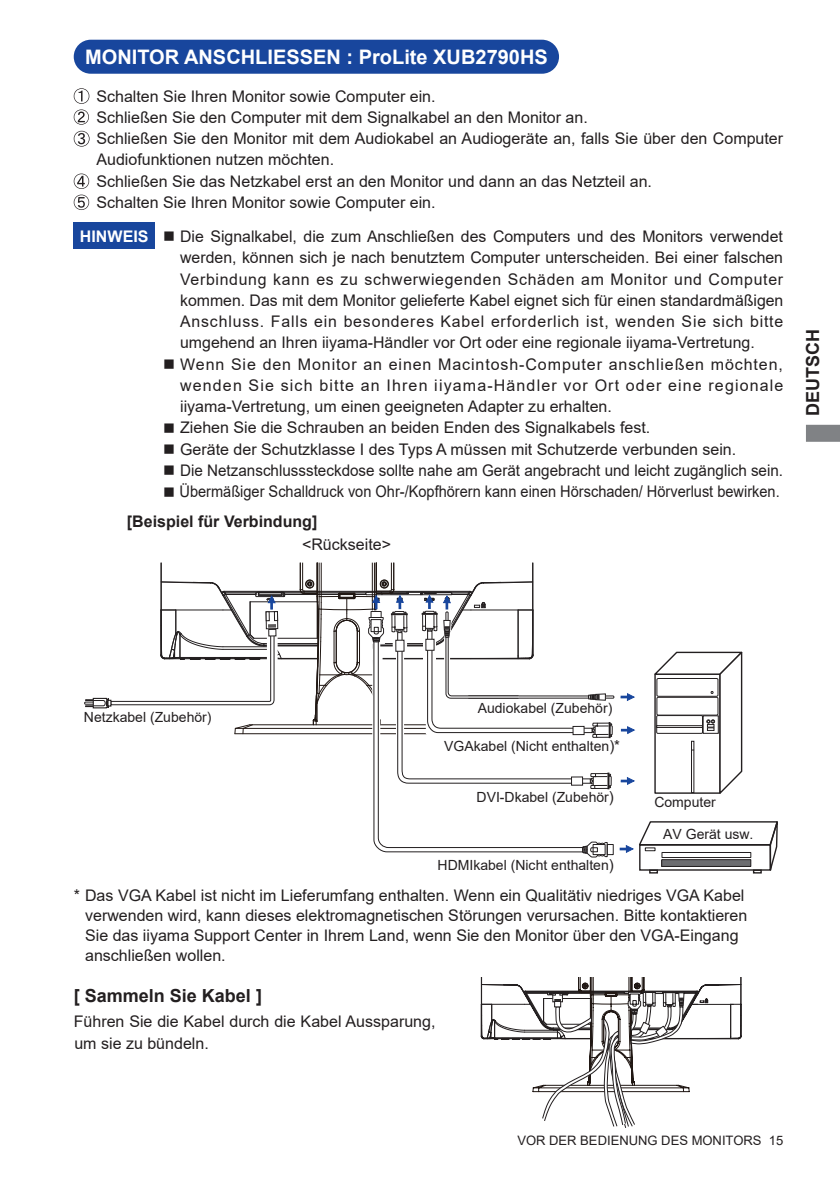
<style>
.page{position:relative;width:840px;height:1191px;background:#fff}
.page>*{position:absolute;margin:0;border:0;box-sizing:border-box;transform-origin:0 0}
.t1{font:700 20px "Arial";color:#fff}
.t2{font:700 18px "Arial";color:#231f20}
.t3{font:16px/21.2px "Arial";color:#231f20}
.t4{font:16px "Arial";color:#231f20;scale:.91 1}
.t5{font:16px "Arial";color:#231f20;scale:.95 1}
.t6{font:700 16px "Arial";color:#231f20}
.t7{font:14px "Arial";color:#231f20}
.t8{font:13px "Arial";color:#231f20}
.s1{font-weight:700;color:#fff}
.s2{font-size:15px}
</style>
<div class="page">
<svg style="left:806px;top:425px;width:33px;height:17px"></svg>
<div style="left:75px;top:41px;width:482px;height:32px;background:#18469d;border-radius:16px"></div>
<div style="left:74px;top:40px;width:484px;height:34px;border:2px solid #18469d;border-radius:16px"></div>
<svg style="left:74px;top:88px;width:15px;height:37px"></svg>
<svg style="left:74px;top:131px;width:15px;height:15px"></svg>
<svg style="left:74px;top:173px;width:15px;height:16px"></svg>
<svg style="left:74px;top:195px;width:15px;height:15px"></svg>
<div style="left:74px;top:223px;width:81px;height:26px;background:#18469d"></div>
<hr style="left:284px;top:594px;width:82px;height:1px;background:#231f20">
<hr style="left:254px;top:638px;width:63px;height:1px;background:#231f20">
<hr style="left:250px;top:601px;width:67px;height:1px;background:#231f20">
<hr style="left:281px;top:658px;width:37px;height:1px;background:#231f20">
<hr style="left:264px;top:645px;width:54px;height:1px;background:#231f20">
<hr style="left:264px;top:644px;width:54px;height:1px;background:#231f20">
<hr style="left:224px;top:592px;width:245px;height:1px;background:#231f20">
<hr style="left:224px;top:591px;width:245px;height:1px;background:#231f20">
<hr style="left:264px;top:643px;width:54px;height:1px;background:#231f20">
<hr style="left:235px;top:733px;width:223px;height:1px;background:#211814">
<hr style="left:235px;top:728px;width:223px;height:1px;background:#211814">
<hr style="left:250px;top:724px;width:193px;height:1px;background:#211814">
<svg style="left:620px;top:777px;width:14px;height:7px"></svg>
<svg style="left:620px;top:693px;width:14px;height:8px"></svg>
<svg style="left:373px;top:789px;width:208px;height:64px"></svg>
<div style="left:606px;top:844px;width:7px;height:11px;border:1px solid #231f20"></div>
<svg style="left:581px;top:841px;width:26px;height:17px"></svg>
<svg style="left:299px;top:562px;width:315px;height:227px"></svg>
<div style="left:572px;top:726px;width:11px;height:8px;background:#fff"></div>
<div style="left:572px;top:726px;width:12px;height:9px;border:1px solid #231f20"></div>
<svg style="left:654px;top:651px;width:89px;height:143px"></svg>
<svg style="left:619px;top:821px;width:159px;height:53px"></svg>
<svg style="left:620px;top:726px;width:14px;height:8px"></svg>
<svg style="left:84px;top:562px;width:201px;height:173px"></svg>
<div style="left:268px;top:629px;width:8px;height:7px;background:#fff"></div>
<div style="left:268px;top:629px;width:8px;height:7px;border:1px solid #231f20"></div>
<svg style="left:480px;top:977px;width:261px;height:151px"></svg>
<p class="t1" style="left:85px;top:43px;width:464px">MONITOR ANSCHLIESSEN : ProLite XUB2790HS</p>
<p class="t3" style="left:96px;top:85px;width:688px">Schalten Sie Ihren Monitor sowie Computer ein.<br>Schließen Sie den Computer mit dem Signalkabel an den Monitor an.<br>Schließen Sie den Monitor mit dem Audiokabel an Audiogeräte an, falls Sie über den Computer Audiofunktionen nutzen möchten.<br>Schließen Sie das Netzkabel erst an den Monitor und dann an das Netzteil an.<br>Schalten Sie Ihren Monitor sowie Computer ein.</p>
<p class="t3" style="left:180px;top:226px;width:604px;text-align:justify;text-indent:-100px"><span class="s1">HINWEIS</span> ■ Die Signalkabel, die zum Anschließen des Computers und des Monitors verwendet werden, können sich je nach benutztem Computer unterscheiden. Bei einer falschen Verbindung kann es zu schwerwiegenden Schäden am Monitor und Computer kommen. Das mit dem Monitor gelieferte Kabel eignet sich für einen standardmäßigen Anschluss. Falls ein besonderes Kabel erforderlich ist, wenden Sie sich bitte umgehend an Ihren iiyama-Händler vor Ort oder eine regionale iiyama-Vertretung.</p>
<p class="t3" style="left:180px;top:353px;width:604px;text-align:justify;text-indent:-17px">■ Wenn Sie den Monitor an einen Macintosh-Computer anschließen möchten, wenden Sie sich bitte an Ihren iiyama-Händler vor Ort oder eine regionale iiyama-Vertretung, um einen geeigneten Adapter zu erhalten.</p>
<p class="t3" style="left:163px;top:417px;width:488px">■ Ziehen Sie die Schrauben an beiden Enden des Signalkabels fest.</p>
<p class="t3" style="left:163px;top:438px;width:574px">■ Geräte der Schutzklasse I des Typs A müssen mit Schutzerde verbunden sein.</p>
<p class="t5" style="left:163px;top:459px;width:653px">■ Die Netzanschlusssteckdose sollte nahe am Gerät angebracht und leicht zugänglich sein.</p>
<p class="t4" style="left:163px;top:480px;width:678px">■ Übermäßiger Schalldruck von Ohr-/Kopfhörern kann einen Hörschaden/ Hörverlust bewirken.</p>
<p class="t6" style="left:127px;top:510px;width:192px">[Beispiel für Verbindung]</p>
<p class="t3" style="left:302px;top:533px;width:90px">&lt;Rückseite&gt;</p>
<p class="t2" style="left:799px;top:415px;width:88px;rotate:-90deg">DEUTSCH</p>
<p class="t7" style="left:84px;top:707px;width:129px">Netzkabel (Zubehör)</p>
<p class="t7" style="left:477px;top:698px;width:136px">Audiokabel (Zubehör)</p>
<p class="t7" style="left:444px;top:736px;width:177px">VGAkabel (Nicht enthalten<span class="s2">)*</span></p>
<p class="t7" style="left:476px;top:788px;width:139px">DVI-Dkabel (Zubehör<span class="s2">)</span></p>
<p class="t7" style="left:437px;top:855px;width:178px">HDMIkabel (Nicht enthalten<span class="s2">)</span></p>
<p class="t7" style="left:654px;top:792px;width:63px">Computer</p>
<p class="t7" style="left:662px;top:824px;width:92px">AV Gerät usw.</p>
<p class="t3" style="left:85px;top:885px;width:663px;line-height:19.8px;text-indent:-11px">* Das VGA Kabel ist nicht im Lieferumfang enthalten. Wenn ein Qualitätiv niedriges VGA Kabel verwenden wird, kann dieses elektromagnetischen Störungen verursachen. Bitte kontaktieren Sie das iiyama Support Center in Ihrem Land, wenn Sie den Monitor über den VGA-Eingang anschließen wollen.</p>
<p class="t2" style="left:74px;top:983px;width:190px">[ Sammeln Sie Kabel ]</p>
<p class="t3" style="left:74px;top:1009px;width:363px;line-height:22.6px">Führen Sie die Kabel durch die Kabel Aussparung, um sie zu bündeln.</p>
<p class="t8" style="left:517px;top:1131px;width:267px">VOR DER BEDIENUNG DES MONITORS 15</p>
</div>
